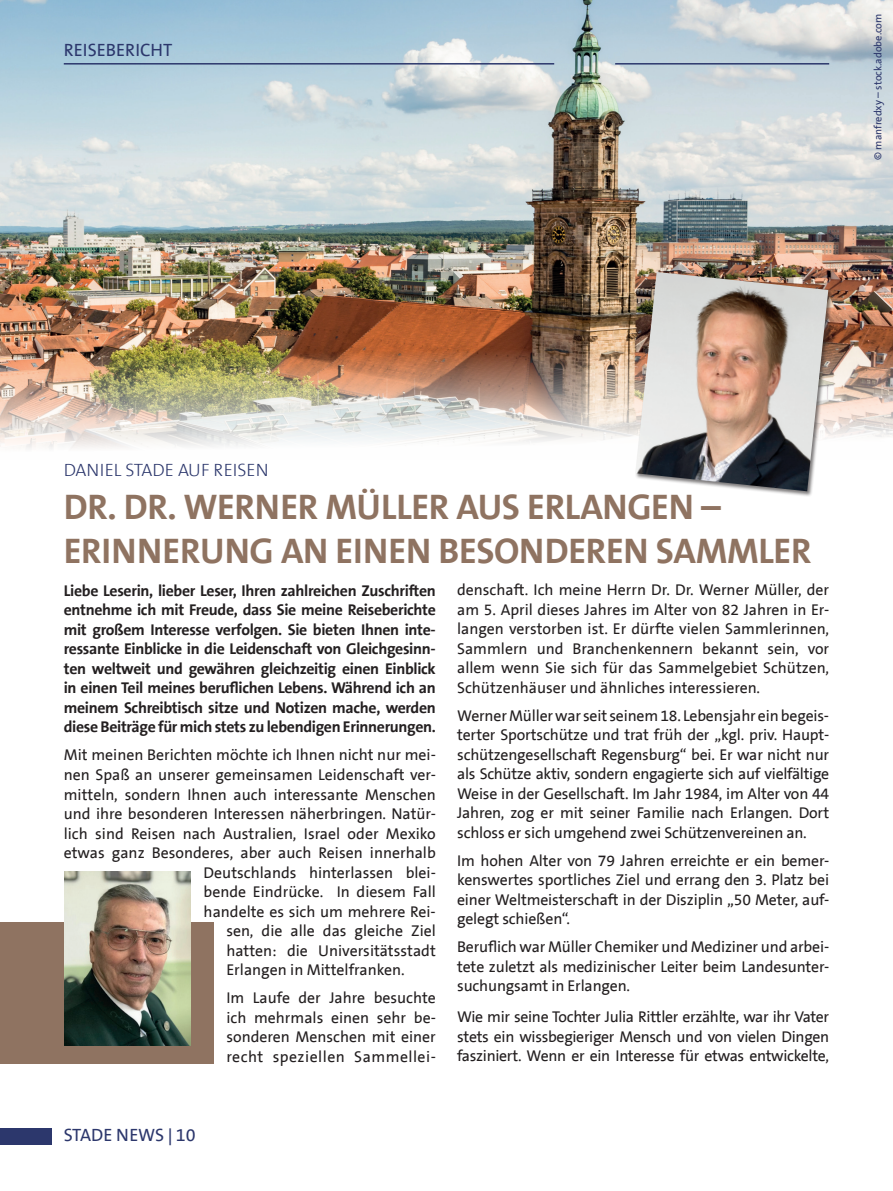
<style>
.page{position:relative;width:893px;height:1191px;background:#fff}
.page>*{position:absolute;margin:0;border:0;box-sizing:border-box;transform-origin:0 0}
.t1{font:700 36px/43.2px "The Sans B7";letter-spacing:-.005em;color:#8f7361}
.t2{font:18px "The Sans B5";color:#2c376c}
.t3{font:300 18px "The Sans B3";color:#2c376c}
.t4{font:15.75px/19.5px "The Sans B5";color:#231f20;text-align:justify}
.t5{font:700 15.75px/19.5px "The Sans B7";letter-spacing:-.02em;color:#231f20;text-align:justify}
.t6{font:10.5px "The Sans B5";color:#2c376c}
.s1{font-family:"Corbel"}
</style>
<div class="page">
<img style="left:0;top:0;width:893px;height:449px">
<div style="left:0;top:1128px;width:51px;height:17px;background:#2c376c"></div>
<hr style="left:615px;top:63px;width:214px;height:2px;background:#2c376c">
<div style="left:634px;top:271px;width:200px;height:225px;background:#231f20;opacity:.6"></div>
<img style="left:635px;top:272px;width:193px;height:219px">
<hr style="left:64px;top:63px;width:490px;height:2px;background:#2c376c">
<div style="left:0;top:922px;width:214px;height:141px;background:#8f7361"></div>
<img style="left:65px;top:871px;width:126px;height:174px">
<p class="t2" style="left:64px;top:38px;width:110px">REISEBERICHT</p>
<p class="t6" style="left:871px;top:160px;width:148px;rotate:-90deg">© manfredxy – stock.adobe.com</p>
<p class="t3" style="left:64px;top:458px;width:206px">DANIEL STADE AUF REISEN</p>
<h1 class="t1" style="left:64px;top:486px;width:749px">DR. DR. WERNER MÜLLER AUS ERLANGEN –<br>ERINNERUNG AN EINEN BESONDEREN SAMMLER</h1>
<p class="t4" style="left:457px;top:580px;width:374px">denschaft. Ich meine Herrn Dr. Dr. Werner Müller, der am 5. April dieses Jahres im Alter von 82 Jahren in Er&shy;langen verstorben ist. Er dürfte vielen Sammlerinnen, Sammlern und Branchenkennern bekannt sein, vor allem wenn Sie sich für das Sammelgebiet Schützen, Schützenhäuser und ähnliches interessieren.</p>
<p class="t4" style="left:457px;top:705px;width:374px">Werner Müller war seit seinem 18. Lebensjahr ein begeis&shy;terter Sportschütze und trat früh der „kgl. priv. Haupt&shy;schützengesellschaft Regensburg“ bei. Er war nicht nur als Schütze aktiv, sondern engagierte sich auf vielfältige Weise in der Gesellschaft. Im Jahr 1984, im Alter von 44<br>Jahren, zog er mit seiner Familie nach Erlangen. Dort schloss er sich umgehend zwei Schützenvereinen an.</p>
<p class="t4" style="left:457px;top:850px;width:374px">Im hohen Alter von 79 Jahren erreichte er ein bemer&shy;kenswertes sportliches Ziel und errang den 3. Platz bei einer Weltmeisterschaft in der Disziplin „50 Meter, auf&shy;gelegt schießen“.</p>
<p class="t4" style="left:457px;top:937px;width:374px">Beruflich war Müller Chemiker und Mediziner und arbei&shy;tete zuletzt als medizinischer Leiter beim Landesunter&shy;suchungsamt in Erlangen.</p>
<p class="t4" style="left:457px;top:1007px;width:374px">Wie mir seine Tochter Julia Rittler erzählte, war ihr Vater stets ein wissbegieriger Mensch und von vielen Dingen fasziniert. Wenn er ein Interesse für etwas entwickelte,</p>
<p class="t5" style="left:64px;top:581px;width:374px">Liebe Leserin, lieber Leser, Ihren zahlreichen Zuschriften entnehme ich mit Freude, dass Sie meine Reiseberichte mit großem Interesse verfolgen. Sie bieten Ihnen inte&shy;ressante Einblicke in die Leidenschaft von Gleichgesinn&shy;ten weltweit und gewähren gleichzeitig einen Einblick in einen Teil meines beruflichen Lebens. Während ich an meinem Schreibtisch sitze und Notizen mache, werden diese Beiträge für mich stets zu lebendigen Erinnerungen.</p>
<p class="t4" style="left:64px;top:745px;width:374px">Mit meinen Berichten möchte ich Ihnen nicht nur mei-</p>
<p class="t4" style="left:64px;top:765px;width:374px">nen Spaß an unserer gemeinsamen Leidenschaft ver-</p>
<p class="t4" style="left:64px;top:784px;width:374px">mitteln, sondern Ihnen auch interessante Menschen</p>
<p class="t4" style="left:64px;top:804px;width:374px">und ihre besonderen Interessen näherbringen. Natür-</p>
<p class="t4" style="left:64px;top:823px;width:374px">lich sind Reisen nach Australien, Israel oder Mexiko</p>
<p class="t4" style="left:64px;top:843px;width:374px">etwas ganz Besonderes, aber auch Reisen innerhalb</p>
<p class="t4" style="left:204px;top:862px;width:234px">Deutschlands hinterlassen blei-</p>
<p class="t4" style="left:204px;top:882px;width:234px">bende Eindrücke. In diesem Fall</p>
<p class="t4" style="left:204px;top:901px;width:234px">handelte es sich um mehrere Rei-</p>
<p class="t4" style="left:226px;top:921px;width:211px">sen, die alle das gleiche Ziel</p>
<p class="t4" style="left:226px;top:940px;width:211px">hatten: die Universitätsstadt</p>
<p class="t4" style="left:226px;top:960px;width:180px">Erlangen in Mittelfranken.</p>
<p class="t4" style="left:226px;top:988px;width:211px">Im Laufe der Jahre besuchte ich mehrmals einen sehr be&shy;sonderen Menschen mit einer recht speziellen Sammellei-</p>
<p class="t2" style="left:64px;top:1123px;width:133px">STADE NEWS <span class="s1">|</span> 10</p>
</div>
